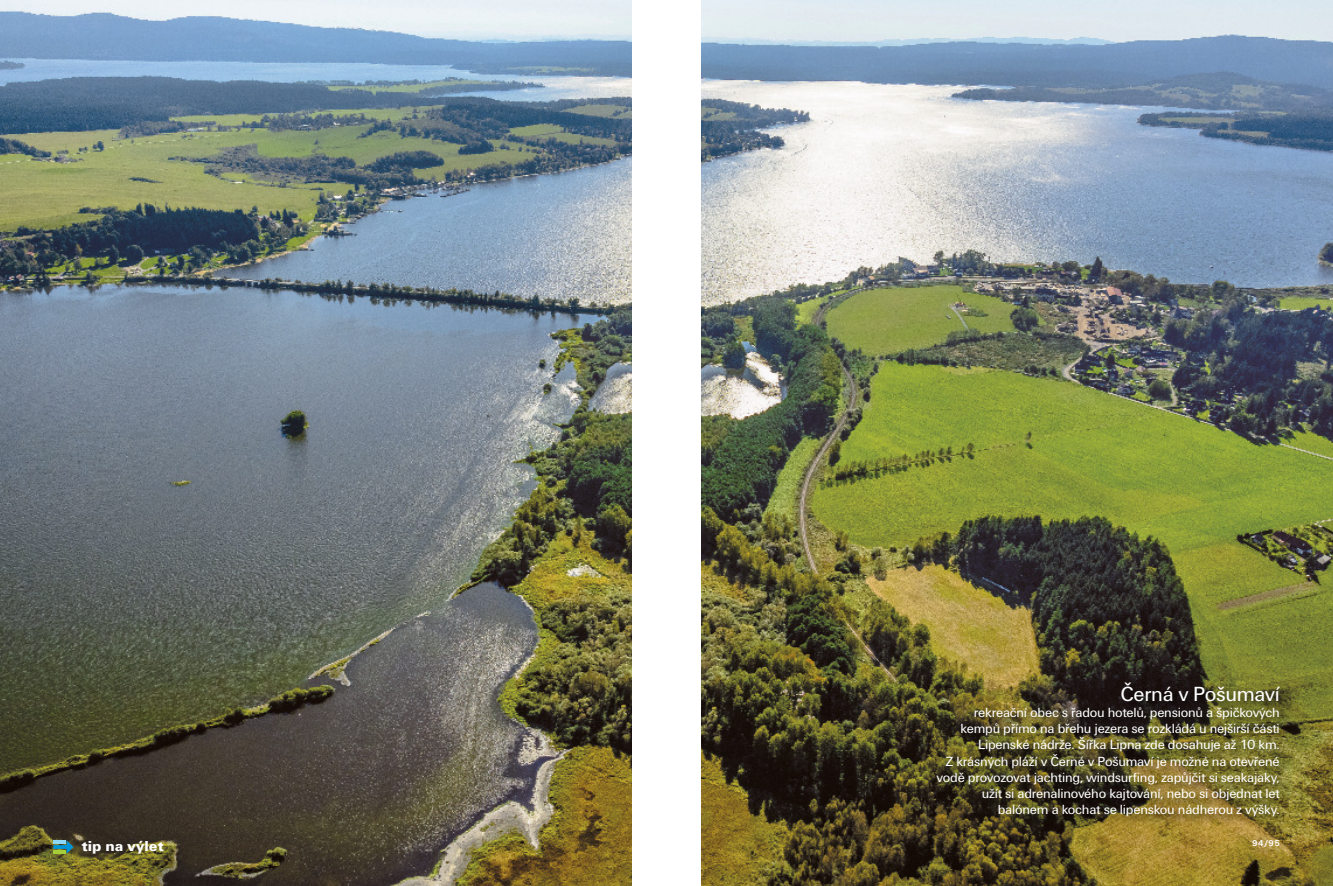
<style>
.page{position:relative;width:1333px;height:886px;background:#fff}
.page>*{position:absolute;margin:0;border:0;box-sizing:border-box;transform-origin:0 0}
.t1{font:21.25px "Unitus TEE";letter-spacing:-.015em;color:#fff}
.t2{font:15px "Unitus TEE Blac";color:#fff}
.t3{font:13.75px/16.2px "Unitus TEE";letter-spacing:-.015em;color:#fff;text-align:right}
.t4{font:700 8.75px "Unitus TEE";color:#fff}
</style>
<div class="page">
<img style="left:702px;top:0;width:630px;height:886px">
<img style="left:0;top:0;width:631px;height:886px">
<svg style="left:53px;top:840px;width:20px;height:14px"></svg>
<img style="left:903px;top:676px;width:413px;height:210px">
<h1 class="t1" style="left:1120px;top:681px;width:161px">Černá v Pošumaví</h1>
<p class="t3" style="left:936px;top:704px;width:344px">rekreační obec s řadou hotelů, pensionů a špičkových kempů přímo na břehu jezera se rozkládá u nejširší části Lipenské nádrže. Šířka Lipna zde dosahuje až 10 km.<br>Z krásných pláží v Černé v Pošumaví je možné na otevřené vodě provozovat jachting, windsurfing, zapůjčit si seakajaky, užít si adrenalinového kajtování, nebo si objednat let balónem a kochat se lipenskou nádherou z výšky.</p>
<p class="t2" style="left:82px;top:837px;width:83px">tip na výlet</p>
<p class="t4" style="left:1252px;top:838px;width:29px">94/95</p>
</div>
